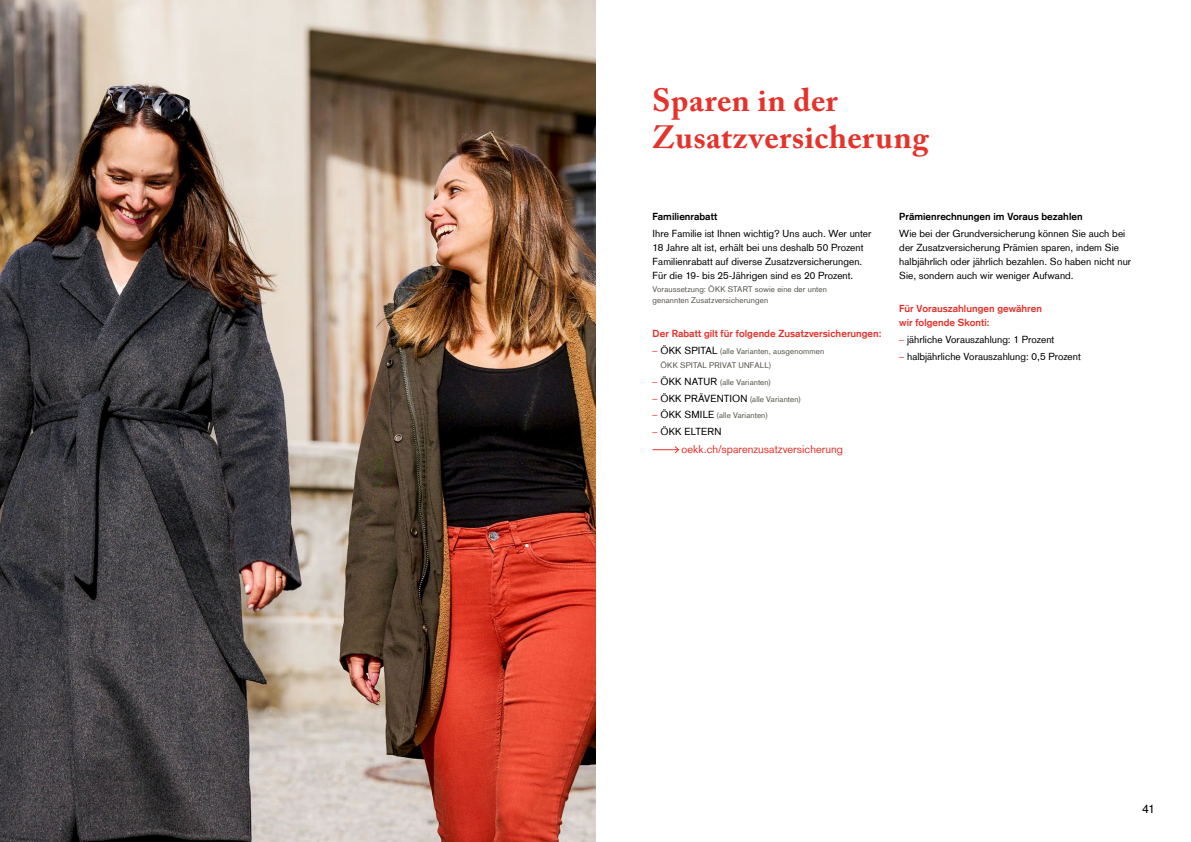
<style>
.page{position:relative;width:1191px;height:842px;background:#fff}
.page>*{position:absolute;margin:0;border:0;box-sizing:border-box;transform-origin:0 0}
.t1{font:700 32px/37px "Adobe Caslon Pro";letter-spacing:.015em;color:#e5322b}
.t2{font:12px "Basic Commercial LT Com";color:#000}
.t3{font:11px "Basic Commercial LT Com";color:#e5322b}
.t4{font:10px/14px "Basic Commercial LT Com";letter-spacing:.005em;color:#000}
.t5{font:700 10px/14px "Basic Commercial LT Com";letter-spacing:.005em;color:#e5322b}
.t6{font:700 10px "Basic Commercial LT Com";letter-spacing:.005em;color:#000}
.t7{font:8px/11px "Basic Commercial LT Com";letter-spacing:.015em;color:#57544b}
.s1{font-size:10px;color:#e5322b}
.s2{font-size:10px;color:#000}
.s3{color:#e5322b}
</style>
<div class="page">
<svg style="left:652px;top:446px;width:27px;height:8px"></svg>
<img style="left:0;top:0;width:595px;height:842px">
<h1 class="t1" style="left:652px;top:82px;width:278px">Sparen in der<br>Zusatzversicherung</h1>
<p class="t6" style="left:652px;top:210px;width:66px">Familienrabatt</p>
<p class="t4" style="left:652px;top:226px;width:220px">Ihre Familie ist Ihnen wichtig? Uns auch. Wer unter 18 Jahre alt ist, erhält bei uns deshalb 50 Prozent Familienrabatt auf diverse Zusatzversicherungen.<br>Für die 19- bis 25-Jährigen sind es 20 Prozent.</p>
<p class="t7" style="left:652px;top:284px;width:176px">Voraussetzung: ÖKK START sowie eine der unten genannten Zusatzversicherungen</p>
<p class="t5" style="left:652px;top:326px;width:230px">Der Rabatt gilt für folgende Zusatzversicherungen:</p>
<p class="t7" style="left:660px;top:344px;width:165px;line-height:14px;text-indent:-8px"><span class="s1">–</span> <span class="s2">ÖKK SPITAL</span> (alle Varianten, ausgenommen<br>ÖKK SPITAL PRIVAT UNFALL)</p>
<p class="t7" style="left:652px;top:376px;width:120px"><span class="s1">–</span> <span class="s2">ÖKK NATUR</span> (alle Varianten)</p>
<p class="t7" style="left:652px;top:393px;width:150px"><span class="s1">–</span> <span class="s2">ÖKK PRÄVENTION</span> (alle Varianten)</p>
<p class="t7" style="left:652px;top:410px;width:117px"><span class="s1">–</span> <span class="s2">ÖKK SMILE</span> (alle Varianten)</p>
<p class="t4" style="left:652px;top:425px;width:70px"><span class="s3">–</span> ÖKK ELTERN</p>
<p class="t3" style="left:681px;top:443px;width:163px">oekk.ch/sparenzusatzversicherung</p>
<p class="t6" style="left:899px;top:210px;width:185px">Prämienrechnungen im Voraus bezahlen</p>
<p class="t4" style="left:899px;top:226px;width:233px">Wie bei der Grundversicherung können Sie auch bei der Zusatzversicherung Prämien sparen, indem Sie halbjährlich oder jährlich bezahlen. So haben nicht nur Sie, sondern auch wir weniger Aufwand.</p>
<p class="t5" style="left:899px;top:302px;width:144px">Für Vorauszahlungen gewähren wir folgende Skonti:</p>
<p class="t4" style="left:899px;top:333px;width:156px"><span class="s3">–</span> jährliche Vorauszahlung: 1 Prozent</p>
<p class="t4" style="left:899px;top:349px;width:183px"><span class="s3">–</span> halbjährliche Vorauszahlung: 0,5 Prozent</p>
<p class="t2" style="left:1142px;top:801px;width:14px">41</p>
</div>
